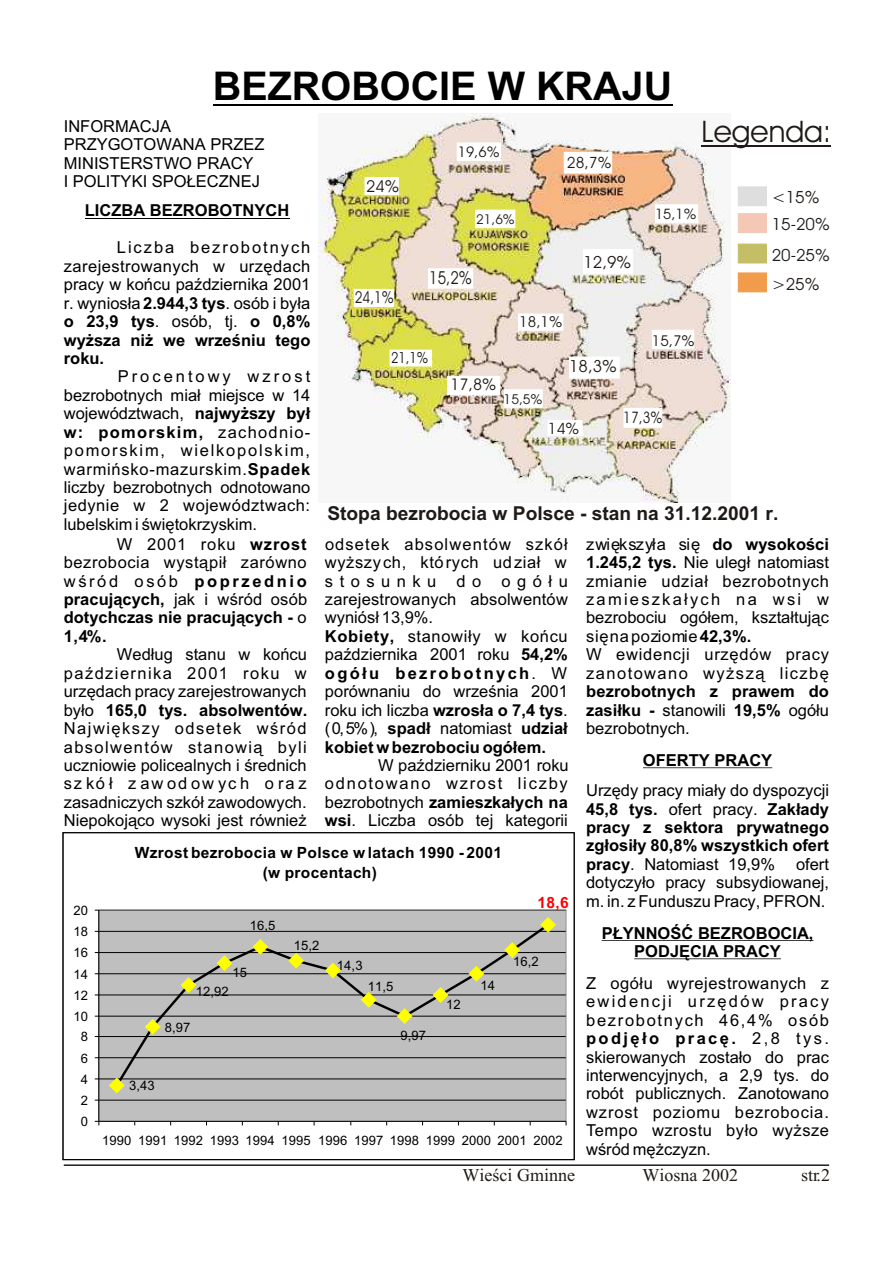
<style>
.page{position:relative;width:894px;height:1263px;background:#fff}
.page>*{position:absolute;margin:0;border:0;box-sizing:border-box;transform-origin:0 0}
.t1{font:700 39.6px "Arial CE";color:#000}
.t2{font:29.85px "Avant Garde Bk BT";color:#1f1a17}
.t3{font:700 19.2px "Arial CE";color:#1f1a17}
.t4{font:18px "Times New Roman CE";color:#1f1a17}
.t5{font:18px "Avant Garde Bk BT";color:#1f1a17;scale:.83 1}
.t6{font:16.8px/27.3px "Avant Garde Bk BT";color:#1f1a17}
.t7{font:16.5px/18.5px "Arial CE";color:#000;text-align:justify}
.t8{font:700 16.5px/18.5px "Arial CE";color:#000}
.t9{font:16.5px "Arial CE";letter-spacing:.085em;color:#000}
.t10{font:16.5px "Arial CE";letter-spacing:.045em;color:#000}
.t11{font:16.5px "Arial CE";letter-spacing:.04em;color:#000}
.t12{font:16.5px "Avant Garde Bk BT";color:#1f1a17;scale:.83 1}
.t13{font:16.5px "Avant Garde Bk BT";color:#1f1a17}
.t14{font:16.05px "Avant Garde Bk BT";color:#1f1a17}
.t15{font:15.9px "Avant Garde Bk BT";color:#1f1a17;scale:.86 1}
.t16{font:15.75px "Avant Garde Bk BT";color:#1f1a17}
.t17{font:15.6px "Avant Garde Bk BT";color:#1f1a17}
.t18{font:700 15.45px/19.5px "Arial CE";letter-spacing:.025em;color:#000;text-align:center}
.t19{font:15.45px "Avant Garde Bk BT";color:#1f1a17;scale:.85 1}
.t20{font:700 15.45px "Arial CE";color:#f00}
.t21{font:15.15px "Avant Garde Bk BT";color:#1f1a17}
.t22{font:15px "Avant Garde Bk BT";color:#1f1a17}
.t23{font:14.7px "Avant Garde Bk BT";color:#1f1a17}
.t24{font:14.4px "Avant Garde Bk BT";color:#1f1a17}
.t25{font:13.65px "Avant Garde Bk BT";color:#1f1a17}
.t26{font:13.5px "Avant Garde Bk BT";color:#1f1a17}
.t27{font:13.05px "Arial CE";letter-spacing:.005em;color:#000}
.s1{font-weight:700}
.s2{font-weight:400}
</style>
<div class="page">
<hr style="left:64px;top:1164px;width:765px;height:2px;background:#1f1a17">
<img style="left:319px;top:113px;width:412px;height:390px">
<div style="left:365px;top:177px;width:33px;height:18px;background:#fff;border:1px solid #fff"></div>
<div style="left:457px;top:143px;width:44px;height:18px;background:#fff"></div>
<div style="left:564px;top:152px;width:48px;height:21px;background:#fff"></div>
<div style="left:655px;top:205px;width:43px;height:18px;background:#fff"></div>
<div style="left:583px;top:249px;width:50px;height:25px;background:#fff"></div>
<div style="left:652px;top:330px;width:42px;height:19px;background:#fff"></div>
<div style="left:624px;top:408px;width:38px;height:19px;background:#fff"></div>
<div style="left:548px;top:420px;width:34px;height:16px;background:#fff"></div>
<div style="left:504px;top:390px;width:38px;height:17px;background:#fff"></div>
<div style="left:475px;top:210px;width:40px;height:18px;background:#fff"></div>
<div style="left:390px;top:350px;width:42px;height:16px;background:#fff"></div>
<div style="left:428px;top:269px;width:45px;height:19px;background:#fff"></div>
<div style="left:354px;top:289px;width:40px;height:18px;background:#fff"></div>
<div style="left:448px;top:376px;width:52px;height:19px;background:#fff"></div>
<div style="left:569px;top:357px;width:50px;height:21px;background:#fff"></div>
<div style="left:518px;top:314px;width:45px;height:16px;background:#fff"></div>
<hr style="left:702px;top:145px;width:129px;height:1px;background:#1f1a17">
<div style="left:738px;top:187px;width:29px;height:19px;background:#dedede"></div>
<div style="left:738px;top:214px;width:29px;height:19px;background:#f5c7b5"></div>
<div style="left:738px;top:273px;width:29px;height:19px;background:#f09c4a"></div>
<div style="left:738px;top:244px;width:29px;height:19px;background:#c4bf66"></div>
<hr style="left:85px;top:218px;width:204px;height:1px;background:#000">
<hr style="left:643px;top:767px;width:129px;height:1px;background:#000">
<hr style="left:602px;top:940px;width:212px;height:1px;background:#000">
<hr style="left:634px;top:958px;width:147px;height:1px;background:#000">
<hr style="left:213px;top:104px;width:459px;height:2px;background:#000">
<svg style="left:95px;top:910px;width:472px;height:215px;background:#b5b5b1"></svg>
<h1 class="t1" style="left:213px;top:72px;width:461px">BEZROBOCIE W KRAJU</h1>
<p class="t7" style="left:64px;top:118px;width:202px;text-align:left">INFORMACJA<br>PRZYGOTOWANA PRZEZ<br>MINISTERSTWO PRACY<br>I POLITYKI SPO£ECZNEJ</p>
<h2 class="t2" style="left:702px;top:120px;width:131px">Legenda:</h2>
<p class="t23" style="left:458px;top:145px;width:43px">19,6%</p>
<p class="t17" style="left:567px;top:156px;width:46px">28,7%</p>
<p class="t13" style="left:366px;top:180px;width:35px">24%</p>
<p class="t6" style="left:772px;top:185px;width:60px">&lt;15%<br>15-20%</p>
<p class="t6" style="left:772px;top:242px;width:60px;line-height:28.8px">20-25% &gt;25%</p>
<p class="t8" style="left:85px;top:203px;width:206px">LICZBA BEZROBOTNYCH</p>
<p class="t7" style="left:64px;top:240px;width:248px;text-indent:53px">Liczba bezrobotnych zarejestrowanych w urzêdach pracy w koñcu paŸdziernika 2001 r. wynios³a <span class="s1">2.944,3 tys</span>. osób i by³a <span class="s1">o 23,9 tys</span>. osób, tj. <span class="s1">o 0,8% wy¿sza ni¿ we wrzeœniu tego roku.</span></p>
<p class="t7" style="left:64px;top:369px;width:248px;text-indent:54px">Procentowy wzrost bezrobotnych mia³ miejsce w 14 województwach, <span class="s1">najwy¿szy by³ w: pomorskim,</span> zachodnio&shy;pomorskim, wielkopolskim, warmiñsko-mazurskim.<span class="s1">Spadek </span>liczby bezrobotnych odnotowano jedynie w 2 województwach: lubelskim i œwiêtokrzyskim.</p>
<p class="t7" style="left:64px;top:536px;width:767px;text-indent:53px">W 2001 roku <span class="s1">wzrost</span> odsetek absolwentów szkó³ zwiêkszy³a siê <span class="s1">do wysokoœci </span>bezrobocia wyst¹pi³ zarówno wy¿szych, których udzia³ w <span class="s1">1.245,2 tys.</span> Nie uleg³ natomiast wœród osób <span class="s1">poprzednio</span> s t o s u n k u d o o g ó ³ u zmianie udzia³ bezrobotnych <span class="s1">pracuj¹cych,</span> jak i wœród osób zarejestrowanych absolwentów zamies z ka³ y ch na ws i w <span class="s1">dotychczas nie pracuj¹cych -</span> o wyniós³ 13,9%.</p>
<p class="t24" style="left:655px;top:208px;width:43px">15,1%</p>
<p class="t26" style="left:476px;top:213px;width:40px">21,6%</p>
<p class="t6" style="left:583px;top:250px;width:49px">12,9%</p>
<p class="t5" style="left:429px;top:270px;width:53px">15,2%</p>
<p class="t12" style="left:355px;top:291px;width:49px">24,1%</p>
<p class="t21" style="left:519px;top:315px;width:45px">18,1%</p>
<p class="t22" style="left:652px;top:334px;width:44px">15,7%</p>
<p class="t19" style="left:391px;top:351px;width:45px">21,1%</p>
<p class="t6" style="left:569px;top:354px;width:49px">18,3%</p>
<p class="t14" style="left:450px;top:378px;width:47px">17,8%</p>
<p class="t25" style="left:504px;top:393px;width:41px">15,5%</p>
<p class="t15" style="left:623px;top:411px;width:47px">17,3%</p>
<p class="t16" style="left:548px;top:422px;width:33px">14%</p>
<p class="t3" style="left:327px;top:506px;width:453px">Stopa bezrobocia w Polsce - stan na 31.12.2001 r.</p>
<p class="t7" style="left:586px;top:610px;width:244px">bezrobociu ogó³em, kszta³tuj¹c</p>
<p class="t8" style="left:64px;top:628px;width:44px">1,4%.</p>
<p class="t11" style="left:325px;top:630px;width:428px"><span class="s1">Kobiety,</span> stanowi³y w koñcu siêna poziomie <span class="s1">42,3%.</span></p>
<p class="t7" style="left:117px;top:647px;width:714px">Wed³ug stanu w koñcu paŸdziernika 2001 roku <span class="s1">54,2%</span> W ewidencji urzêdów pracy</p>
<p class="t9" style="left:64px;top:667px;width:767px">paŸdziernika 2001 roku w <span class="s1">ogó³u bezrobotnych</span>. W zanotowano wy¿sz¹ liczbê</p>
<p class="t7" style="left:64px;top:684px;width:767px">urzêdach pracy zarejestrowanych porównaniu do wrzeœnia 2001 <span class="s1">bezrobotnych z prawem do</span></p>
<p class="t8" style="left:64px;top:702px;width:767px"><span class="s2">by³o</span> 165,0 tys. absolwentów. <span class="s2">roku ich liczba</span> wzros³a o 7,4 tys<span class="s2">.</span> zasi³ku - <span class="s2">stanowili</span> 19,5% <span class="s2">ogó³u</span></p>
<p class="t10" style="left:64px;top:722px;width:628px">Najwiêkszy odsetek wœród (0,5%), <span class="s1">spad³</span> natomiast <span class="s1">udzia³</span> bezrobotnych.</p>
<p class="t8" style="left:64px;top:739px;width:484px"><span class="s2">absolwentów stanowi¹ byli</span> kobiet w bezrobociu ogó³em.</p>
<p class="t7" style="left:64px;top:757px;width:244px">uczniowie policealnych i œrednich</p>
<p class="t7" style="left:378px;top:757px;width:192px">W paŸdzierniku 2001 roku</p>
<p class="t8" style="left:643px;top:752px;width:131px">OFERTY PRACY</p>
<p class="t7" style="left:64px;top:776px;width:767px">sz kó ³ z aw od ow yc h o ra z odnotowano wzrost liczby Urzêdy pracy mia³y do dyspozycji zasadniczych szkó³ zawodowych. bezrobotnych <span class="s1">zamieszka³ych na 45,8 tys.</span> ofert pracy. <span class="s1">Zak³ady </span>Niepokoj¹co wysoki jest równie¿ <span class="s1">wsi</span>. Liczba osób tej kategorii <span class="s1">pracy z sektora prywatnego</span></p>
<p class="t8" style="left:586px;top:838px;width:244px">zg³osi³y 80,8% wszystkich ofert pracy<span class="s2">. Natomiast 19,9%</span></p>
<p class="t18" style="left:135px;top:844px;width:369px">Wzrost bezrobocia w Polsce w latach 1990 - 2001 (w procentach)</p>
<p class="t7" style="left:586px;top:856px;width:244px;text-indent:210px">ofert dotyczy³o pracy subsydiowanej, m. in. z Funduszu Pracy, PFRON.</p>
<p class="t8" style="left:602px;top:925px;width:213px;text-align:center">P£YNNOŒÆ BEZROBOCIA,<br>PODJÊCIA PRACY</p>
<p class="t7" style="left:586px;top:975px;width:244px">Z ogó³u wyrejestrowanych z ewidencji urzêdów pracy bezrobotnych 46,4% osób <span class="s1">podjê³o pracê.</span> 2,8 tys. skierowanych zosta³o do prac interwencyjnych, a 2,9 tys. do robót publicznych. Zanotowano wzrost poziomu bezrobocia.<br>Tempo wzrostu by³o wy¿sze wœród mê¿czyzn.</p>
<p class="t20" style="left:538px;top:896px;width:33px">18,6</p>
<p class="t27" style="left:74px;top:906px;width:16px">20</p>
<p class="t27" style="left:250px;top:920px;width:27px">16,5</p>
<p class="t27" style="left:74px;top:927px;width:16px">18</p>
<p class="t27" style="left:294px;top:941px;width:27px">15,2</p>
<p class="t27" style="left:74px;top:948px;width:16px">16</p>
<p class="t27" style="left:513px;top:956px;width:27px">16,2</p>
<p class="t27" style="left:337px;top:960px;width:27px">14,3</p>
<p class="t27" style="left:233px;top:968px;width:16px">15</p>
<p class="t27" style="left:74px;top:969px;width:16px">14</p>
<p class="t27" style="left:480px;top:981px;width:16px">14</p>
<p class="t27" style="left:368px;top:981px;width:27px">11,5</p>
<p class="t27" style="left:196px;top:986px;width:34px">12,92</p>
<p class="t27" style="left:74px;top:990px;width:16px">12</p>
<p class="t27" style="left:446px;top:999px;width:16px">12</p>
<p class="t27" style="left:74px;top:1012px;width:16px">10</p>
<p class="t27" style="left:165px;top:1022px;width:27px">8,97</p>
<p class="t27" style="left:401px;top:1030px;width:27px">9,97</p>
<p class="t27" style="left:81px;top:1032px;width:9px">8</p>
<p class="t27" style="left:81px;top:1053px;width:9px">6</p>
<p class="t27" style="left:81px;top:1074px;width:9px">4</p>
<p class="t27" style="left:129px;top:1081px;width:27px">3,43</p>
<p class="t27" style="left:81px;top:1096px;width:9px">2</p>
<p class="t27" style="left:81px;top:1117px;width:9px">0</p>
<p class="t27" style="left:102px;top:1135px;width:462px">1990 1991 1992 1993 1994 1995 1996 1997 1998 1999 2000 2001 2002</p>
<p class="t4" style="left:463px;top:1169px;width:114px">Wieœci Gminne</p>
<p class="t4" style="left:643px;top:1169px;width:97px">Wiosna 2002</p>
<p class="t4" style="left:801px;top:1169px;width:31px">str.2</p>
</div>
